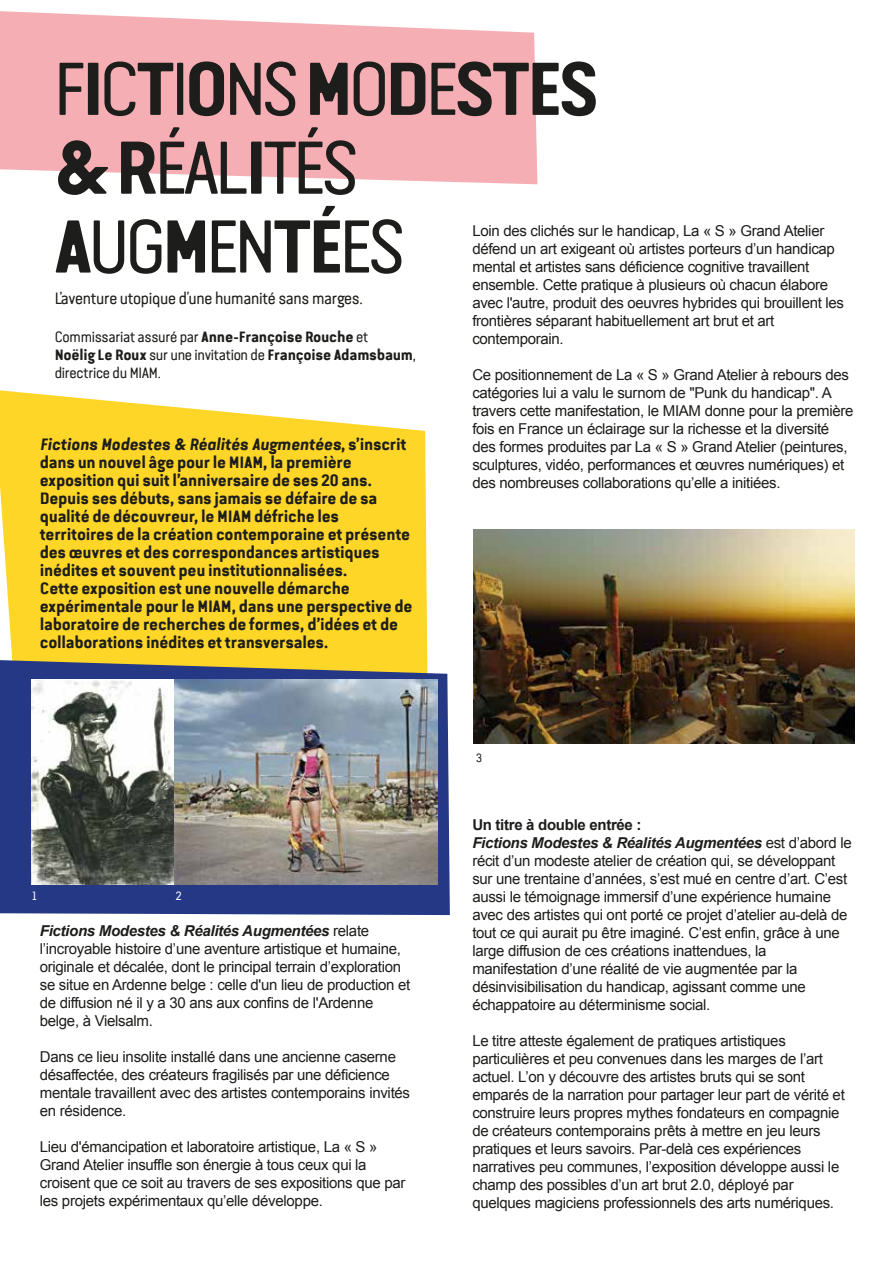
<style>
.page{position:relative;width:893px;height:1263px;background:#fff}
.page>*{position:absolute;margin:0;border:0;box-sizing:border-box;transform-origin:0 0}
.t1{font:75px/78.8px "Van Condensed Pro";letter-spacing:-.07em;color:#1d1d1b}
.t2{font:700 16.5px/18px "Van Condensed Pro";letter-spacing:-.02em;color:#1d1d1b}
.t3{font:16.5px "Van Condensed Pro";letter-spacing:-.02em;color:#1d1d1b}
.t4{font:15px/18px "Arial";letter-spacing:-.02em;color:#1d1d1b}
.t5{font:15px/18px "Van Condensed Pro";letter-spacing:-.02em;color:#1d1d1b}
.t6{font:12px "Van Condensed Pro";color:#fff}
.t7{font:12px "Van Condensed Pro";color:#1d1d1b}
.s1{font-weight:700}
.s2{font-style:italic}
.s3{font-weight:700;font-style:italic}
</style>
<div class="page">
<svg style="left:0;top:11px;width:537px;height:173px;background:#f6b6bb"></svg>
<svg style="left:0;top:390px;width:428px;height:270px;background:#fed93a"></svg>
<img style="left:473px;top:529px;width:381px;height:215px">
<svg style="left:0;top:660px;width:450px;height:255px;background:#414f82"></svg>
<img style="left:32px;top:679px;width:143px;height:205px">
<img style="left:175px;top:679px;width:262px;height:205px">
<h1 class="t1" style="left:54px;top:44px;width:548px">F<span class="s1">I</span>C<span class="s1">T</span>I<span class="s1">O</span>NS <span class="s1">M</span>O<span class="s1">D</span>E<span class="s1">STES &amp; R</span>ÉAL<span class="s1">I</span>TÉS<br><span class="s1">A</span>UG<span class="s1">M</span>EN<span class="s1">TÉ</span>ES</h1>
<p class="t3" style="left:55px;top:287px;width:309px">L’aventure utopique d’une humanité sans marges.</p>
<p class="t5" style="left:55px;top:327px;width:363px">Commissariat assuré par <span class="s1">Anne-Françoise Rouche</span> et<br><span class="s1">Noëlig Le Roux</span> sur une invitation de <span class="s1">Françoise Adamsbaum</span>, directrice du MIAM.</p>
<p class="t4" style="left:472px;top:222px;width:373px">Loin des clichés sur le handicap, La « S » Grand Atelier défend un art exigeant où artistes porteurs d’un handicap mental et artistes sans déficience cognitive travaillent ensemble. Cette pratique à plusieurs où chacun élabore avec l'autre, produit des oeuvres hybrides qui brouillent les frontières séparant habituellement art brut et art contemporain.</p>
<p class="t4" style="left:472px;top:366px;width:383px">Ce positionnement de La « S » Grand Atelier à rebours des catégories lui a valu le surnom de "Punk du handicap". A travers cette manifestation, le MIAM donne pour la première fois en France un éclairage sur la richesse et la diversité des formes produites par La « S » Grand Atelier (peintures, sculptures, vidéo, performances et œuvres numériques) et des nombreuses collaborations qu’elle a initiées.</p>
<p class="t2" style="left:40px;top:434px;width:374px"><span class="s2">Fictions Modestes &amp; Réalités Augmentées</span>, s’inscrit dans un nouvel âge pour le MIAM, la première exposition qui suit l’anniversaire de ses 20 ans.<br>Depuis ses débuts, sans jamais se défaire de sa qualité de découvreur, le MIAM défriche les territoires de la création contemporaine et présente des œuvres et des correspondances artistiques inédites et souvent peu institutionnalisées.<br>Cette exposition est une nouvelle démarche expérimentale pour le MIAM, dans une perspective de laboratoire de recherches de formes, d’idées et de collaborations inédites et transversales.</p>
<p class="t6" style="left:32px;top:887px;width:6px">1</p>
<p class="t6" style="left:176px;top:887px;width:7px">2</p>
<p class="t4" style="left:40px;top:922px;width:372px"><span class="s3">Fictions Modestes &amp; Réalités Augmentées</span> relate l’incroyable histoire d’une aventure artistique et humaine, originale et décalée, dont le principal terrain d’exploration se situe en Ardenne belge : celle d'un lieu de production et de diffusion né il y a 30 ans aux confins de l'Ardenne belge, à Vielsalm.</p>
<p class="t4" style="left:40px;top:1048px;width:372px">Dans ce lieu insolite installé dans une ancienne caserne désaffectée, des créateurs fragilisés par une déficience mentale travaillent avec des artistes contemporains invités en résidence.</p>
<p class="t4" style="left:40px;top:1138px;width:367px">Lieu d'émancipation et laboratoire artistique, La « S » Grand Atelier insuffle son énergie à tous ceux qui la croisent que ce soit au travers de ses expositions que par les projets expérimentaux qu’elle développe.</p>
<p class="t7" style="left:476px;top:749px;width:8px">3</p>
<p class="t4" style="left:472px;top:816px;width:381px"><span class="s1">Un titre à double entrée :<br></span><span class="s3">Fictions Modestes &amp; Réalités Augmentées</span> est d’abord le récit d’un modeste atelier de création qui, se développant sur une trentaine d’années, s’est mué en centre d’art. C’est aussi le témoignage immersif d’une expérience humaine avec des artistes qui ont porté ce projet d’atelier au-delà de tout ce qui aurait pu être imaginé. C’est enfin, grâce à une large diffusion de ces créations inattendues, la manifestation d’une réalité de vie augmentée par la désinvisibilisation du handicap, agissant comme une échappatoire au déterminisme social.</p>
<p class="t4" style="left:472px;top:1032px;width:374px">Le titre atteste également de pratiques artistiques particulières et peu convenues dans les marges de l’art actuel. L’on y découvre des artistes bruts qui se sont emparés de la narration pour partager leur part de vérité et construire leurs propres mythes fondateurs en compagnie de créateurs contemporains prêts à mettre en jeu leurs pratiques et leurs savoirs. Par-delà ces expériences narratives peu communes, l’exposition développe aussi le champ des possibles d’un art brut 2.0, déployé par quelques magiciens professionnels des arts numériques.</p>
</div>
